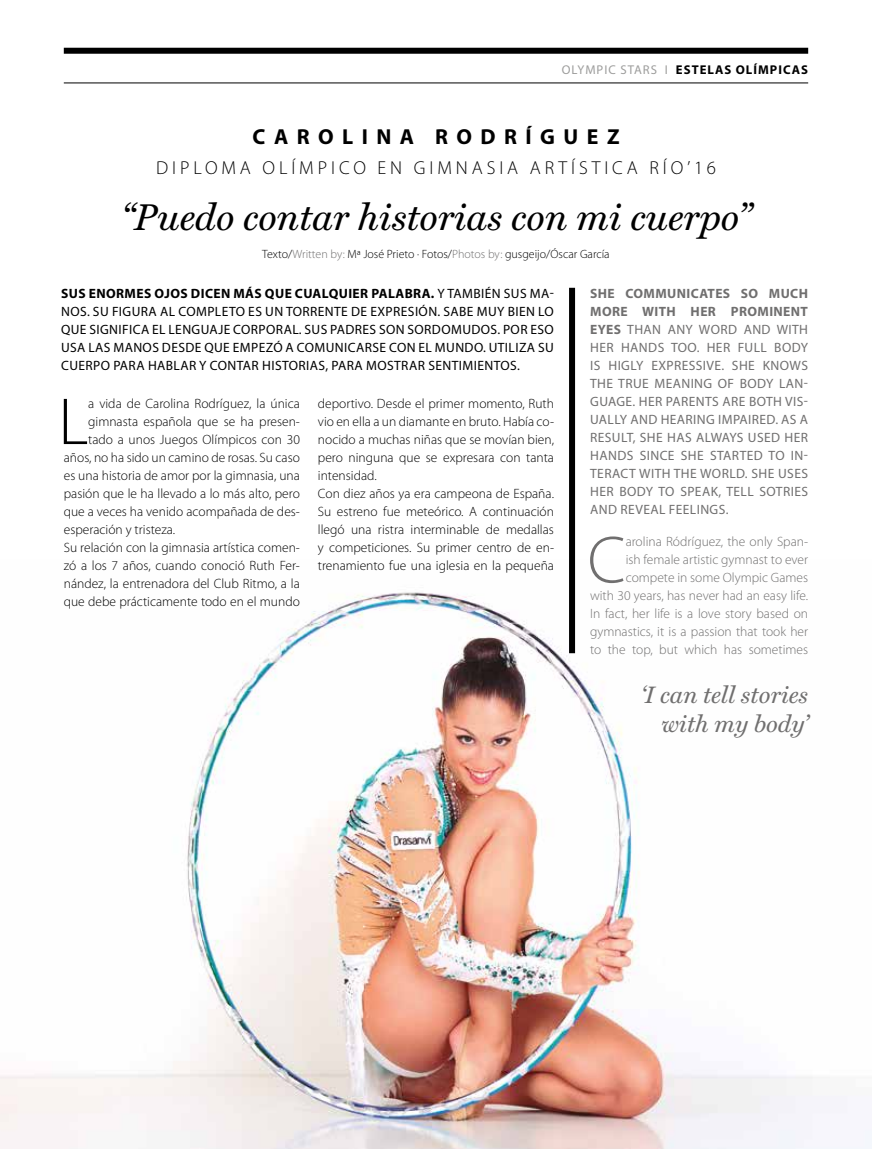
<style>
.page{position:relative;width:872px;height:1149px;background:#fff}
.page>*{position:absolute;margin:0;border:0;box-sizing:border-box;transform-origin:0 0}
.t1{font:300 66.9px "Myriad Pro";color:#000}
.t2{font:300 66.9px "Myriad Pro";color:#706f6f}
.t3{font:italic 37.5px "Miller Text";color:#000}
.t4{font:italic 24px/28.8px "Miller Text";color:#706f6f;text-align:right}
.t5{font:700 21.75px "Myriad Pro";letter-spacing:.39em;color:#000}
.t6{font:300 18.75px "Myriad Pro";letter-spacing:.21em;color:#000}
.t7{font:300 13.5px/18px "Myriad Pro";color:#000}
.t8{font:13.5px/18px "Myriad Pro";letter-spacing:.03em;color:#706f6f;text-align:justify}
.t9{font:13.5px/18px "Myriad Pro";letter-spacing:.03em;color:#000;text-align:justify}
.t10{font:300 13.5px/18px "Myriad Pro";color:#706f6f;text-align:right}
.t11{font:700 12.75px "Myriad Pro";letter-spacing:.08em;color:#000}
.t12{font:300 12px "Myriad Pro";color:#000}
.s1{font-weight:400;color:#9d9d9c}
.s2{color:#706f6f}
.s3{font-weight:700}
</style>
<div class="page">
<div style="left:64px;top:48px;width:744px;height:6px;background:#000"></div>
<hr style="left:64px;top:83px;width:744px;height:1px;background:#000">
<img style="left:0;top:559px;width:872px;height:589px">
<div style="left:569px;top:288px;width:6px;height:365px;background:#000"></div>
<p class="t11" style="left:562px;top:61px;width:248px"><span class="s1">OLYMPIC STARS I</span> ESTELAS OLÍMPICAS</p>
<h3 class="t5" style="left:252px;top:122px;width:369px">CAROLINA RODRÍGUEZ</h3>
<h3 class="t6" style="left:156px;top:156px;width:561px">DIPLOMA OLÍMPICO EN GIMNASIA ARTÍSTICA RÍO’16</h3>
<h2 class="t3" style="left:121px;top:194px;width:631px">“Puedo contar historias con mi cuerpo”</h2>
<p class="t12" style="left:262px;top:247px;width:349px">Texto/<span class="s2">Written by:</span> Mª José Prieto · Fotos/<span class="s2">Photos by:</span> gusgeijo/Óscar García</p>
<p class="t8" style="left:590px;top:284px;width:219px"><span class="s3">SHE COMMUNICATES SO MUCH MORE WITH HER PROMINENT EYES</span> THAN ANY WORD AND WITH HER HANDS TOO. HER FULL BODY IS HIGLY EXPRESSIVE. SHE KNOWS THE TRUE MEANING OF BODY LAN-GUAGE. HER PARENTS ARE BOTH VIS-UALLY AND HEARING IMPAIRED. AS A RESULT, SHE HAS ALWAYS USED HER HANDS SINCE SHE STARTED TO IN-TERACT WITH THE WORLD. SHE USES HER BODY TO SPEAK, TELL SOTRIES AND REVEAL FEELINGS.</p>
<h1 class="t2" style="left:587px;top:519px;width:40px">C</h1>
<p class="t9" style="left:61px;top:284px;width:494px"><span class="s3">SUS ENORMES OJOS DICEN MÁS QUE CUALQUIER PALABRA.</span> Y TAMBIÉN SUS MA-NOS. SU FIGURA AL COMPLETO ES UN TORRENTE DE EXPRESIÓN. SABE MUY BIEN LO QUE SIGNIFICA EL LENGUAJE CORPORAL. SUS PADRES SON SORDOMUDOS. POR ESO USA LAS MANOS DESDE QUE EMPEZÓ A COMUNICARSE CON EL MUNDO. UTILIZA SU CUERPO PARA HABLAR Y CONTAR HISTORIAS, PARA MOSTRAR SENTIMIENTOS.</p>
<h1 class="t1" style="left:58px;top:381px;width:31px">L</h1>
<p class="t7" style="left:88px;top:394px;width:213px">a vida de Carolina Rodríguez, la única</p>
<p class="t7" style="left:318px;top:394px;width:238px">deportivo. Desde el primer momento, Ruth vio en ella a un diamante en bruto. Había co&shy;nocido a muchas niñas que se movían bien, pero ninguna que se expresara con tanta intensidad.<br>Con diez años ya era campeona de España.<br>Su estreno fue meteórico. A continuación llegó una ristra interminable de medallas y competiciones. Su primer centro de en&shy;trenamiento fue una iglesia en la pequeña</p>
<p class="t7" style="left:88px;top:412px;width:213px">gimnasta española que se ha presen-</p>
<p class="t7" style="left:88px;top:430px;width:213px">tado a unos Juegos Olímpicos con 30</p>
<p class="t7" style="left:64px;top:448px;width:238px">años, no ha sido un camino de rosas. Su caso</p>
<p class="t7" style="left:64px;top:466px;width:238px">es una historia de amor por la gimnasia, una</p>
<p class="t7" style="left:64px;top:484px;width:237px">pasión que le ha llevado a lo más alto, pero</p>
<p class="t7" style="left:64px;top:502px;width:238px">que a veces ha venido acompañada de des-</p>
<p class="t7" style="left:64px;top:520px;width:113px">esperación y tristeza.</p>
<p class="t7" style="left:64px;top:538px;width:238px">Su relación con la gimnasia artística comen-</p>
<p class="t7" style="left:64px;top:556px;width:238px">zó a los 7 años, cuando conoció Ruth Fer-</p>
<p class="t7" style="left:64px;top:574px;width:238px">nández, la entrenadora del Club Ritmo, a la</p>
<p class="t7" style="left:64px;top:592px;width:238px">que debe prácticamente todo en el mundo</p>
<p class="t10" style="left:590px;top:532px;width:220px">arolina Ródríguez, the only Span-<br>ish female artistic gymnast to ever compete in some Olympic Games<br>with 30 years, has never had an easy life.<br>In fact, her life is a love story based on gymnastics, it is a passion that took her to the top, but which has sometimes</p>
<h3 class="t4" style="left:640px;top:680px;width:169px">‘I can tell stories with my body’</h3>
</div>
